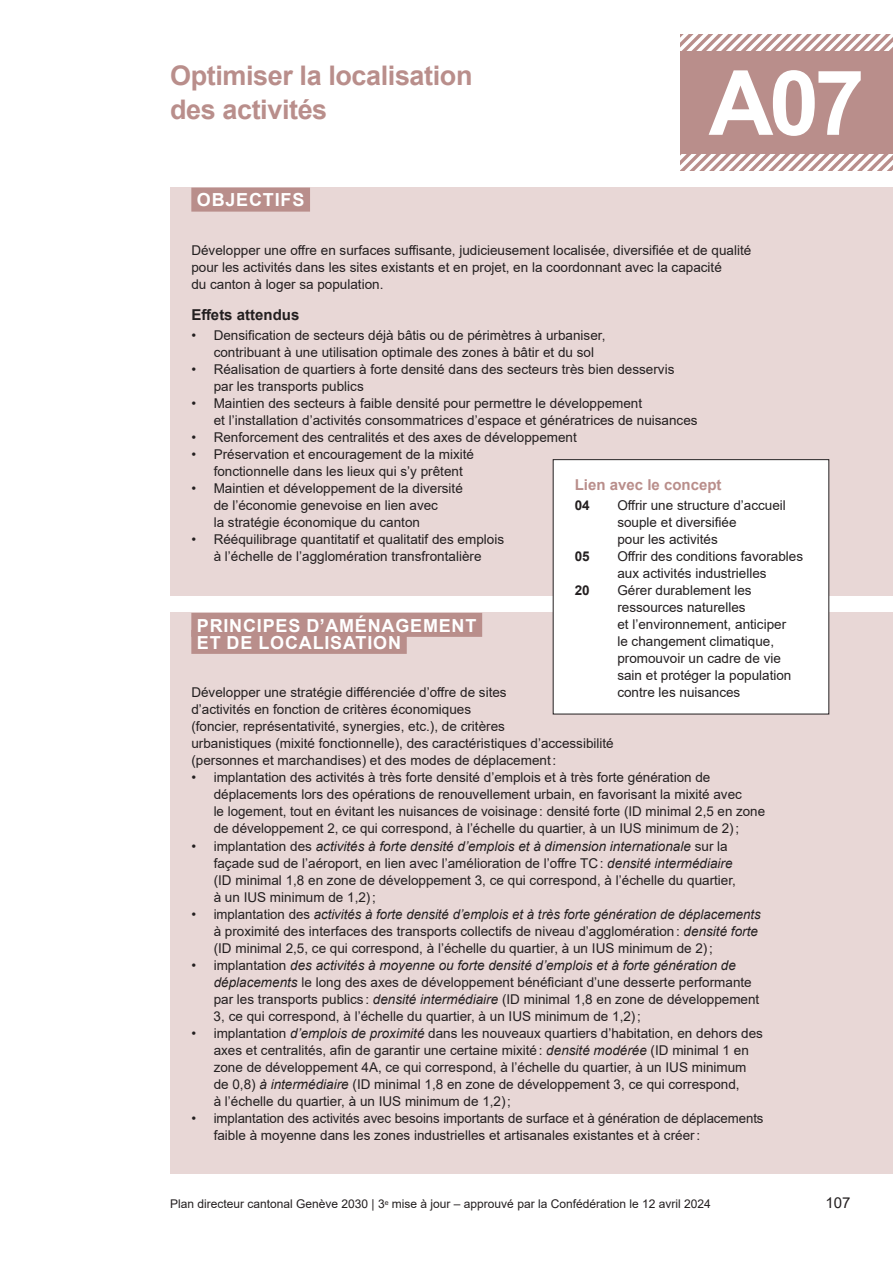
<style>
.page{position:relative;width:893px;height:1263px;background:#fff}
.page>*{position:absolute;margin:0;border:0;box-sizing:border-box;transform-origin:0 0}
.t1{font:700 90px "Arial";color:#fff}
.t2{font:700 27px/34px "Arial";letter-spacing:-.015em;color:#b98e8b}
.t3{font:700 18px/17px "Arial";letter-spacing:.045em;color:#fff}
.t4{font:700 15px "Arial";color:#b98e8b}
.t5{font:700 15px "Arial";color:#231f20}
.t6{font:15px "Arial";color:#231f20}
.t7{font:13.5px/17px "Arial";color:#231f20}
.t8{font:700 13.5px "Arial";color:#231f20}
.t9{font:12px "Arial";color:#231f20}
.s1{font-style:italic}
</style>
<div class="page">
<div style="left:170px;top:187px;width:723px;height:408px;background:#e8d7d6"></div>
<div style="left:191px;top:188px;width:119px;height:24px;background:#b98e8b"></div>
<div style="left:170px;top:612px;width:723px;height:562px;background:#e8d7d6"></div>
<div style="left:191px;top:613px;width:291px;height:24px;background:#b98e8b"></div>
<div style="left:191px;top:630px;width:216px;height:24px;background:#b98e8b"></div>
<div style="left:553px;top:460px;width:276px;height:254px;background:#fff"></div>
<svg style="left:680px;top:34px;width:213px;height:136px"></svg>
<div style="left:680px;top:51px;width:213px;height:102px;background:#b98e8b"></div>
<h2 class="t2" style="left:170px;top:59px;width:304px">Optimiser la localisation des activités</h2>
<h1 class="t1" style="left:709px;top:40px;width:158px">A07</h1>
<h3 class="t3" style="left:197px;top:192px;width:109px">OBJECTIFS</h3>
<p class="t7" style="left:191px;top:242px;width:561px">Développer une offre en surfaces suffisante, judicieusement localisée, diversifiée et de qualité pour les activités dans les sites existants et en projet, en la coordonnant avec la capacité<br>du canton à loger sa population.</p>
<p class="t5" style="left:191px;top:304px;width:109px">Effets attendus</p>
<p class="t7" style="left:214px;top:327px;width:393px;text-indent:-22px">• Densification de secteurs déjà bâtis ou de périmètres à urbaniser, contribuant à une utilisation optimale des zones à bâtir et du sol</p>
<p class="t7" style="left:214px;top:361px;width:462px;text-indent:-22px">• Réalisation de quartiers à forte densité dans des secteurs très bien desservis par les transports publics</p>
<p class="t7" style="left:214px;top:395px;width:485px;text-indent:-22px">• Maintien des secteurs à faible densité pour permettre le développement<br>et l’installation d’activités consommatrices d’espace et génératrices de nuisances</p>
<p class="t7" style="left:191px;top:429px;width:387px">• Renforcement des centralités et des axes de développement</p>
<p class="t7" style="left:214px;top:446px;width:262px;text-indent:-22px">• Préservation et encouragement de la mixité fonctionnelle dans les lieux qui s’y prêtent</p>
<p class="t7" style="left:214px;top:480px;width:251px;text-indent:-22px">• Maintien et développement de la diversité de l’économie genevoise en lien avec<br>la stratégie économique du canton</p>
<p class="t7" style="left:191px;top:531px;width:314px;text-align:center">• Rééquilibrage quantitatif et qualitatif des emplois à l’échelle de l’agglomération transfrontalière</p>
<p class="t4" style="left:575px;top:474px;width:148px">Lien avec le concept</p>
<p class="t8" style="left:575px;top:496px;width:17px">04</p>
<p class="t7" style="left:617px;top:497px;width:170px">Offrir une structure d’accueil souple et diversifiée<br>pour les activités</p>
<p class="t8" style="left:575px;top:547px;width:17px">05</p>
<p class="t7" style="left:617px;top:548px;width:187px">Offrir des conditions favorables aux activités industrielles</p>
<p class="t8" style="left:575px;top:581px;width:17px">20</p>
<p class="t7" style="left:617px;top:582px;width:176px">Gérer durablement les ressources naturelles<br>et l’environnement, anticiper le changement climatique, promouvoir un cadre de vie sain et protéger la population contre les nuisances</p>
<h3 class="t3" style="left:197px;top:617px;width:281px">PRINCIPES D’AMÉNAGEMENT<br>ET DE LOCALISATION</h3>
<p class="t7" style="left:191px;top:684px;width:424px">Développer une stratégie différenciée d’offre de sites<br>d’activités en fonction de critères économiques<br>(foncier, représentativité, synergies, etc.), de critères<br>urbanistiques (mixité fonctionnelle), des caractéristiques d’accessibilité (personnes et marchandises) et des modes de déplacement:</p>
<p class="t7" style="left:214px;top:769px;width:553px;text-indent:-22px">• implantation des activités à très forte densité d’emplois et à très forte génération de déplacements lors des opérations de renouvellement urbain, en favorisant la mixité avec<br>le logement, tout en évitant les nuisances de voisinage: densité forte (ID minimal 2,5 en zone de développement 2, ce qui correspond, à l’échelle du quartier, à un IUS minimum de 2);</p>
<p class="t7" style="left:214px;top:837px;width:524px;text-indent:-22px">• implantation des <span class="s1">activités à forte densité d’emplois et à dimension internationale</span> sur la façade sud de l’aéroport, en lien avec l’amélioration de l’offre TC: <span class="s1">densité intermédiaire </span>(ID minimal 1,8 en zone de développement 3, ce qui correspond, à l’échelle du quartier, à un IUS minimum de 1,2);</p>
<p class="t7" style="left:214px;top:905px;width:549px;text-indent:-22px">• implantation des <span class="s1">activités à forte densité d’emplois et à très forte génération de déplacements </span>à proximité des interfaces des transports collectifs de niveau d’agglomération: <span class="s1">densité forte </span>(ID minimal 2,5, ce qui correspond, à l’échelle du quartier, à un IUS minimum de 2);</p>
<p class="t7" style="left:214px;top:956px;width:547px;text-indent:-22px">• implantation <span class="s1">des activités à moyenne ou forte densité d’emplois et à forte génération de déplacements</span> le long des axes de développement bénéficiant d’une desserte performante par les transports publics : <span class="s1">densité intermédiaire</span> (ID minimal 1,8 en zone de développement 3, ce qui correspond, à l’échelle du quartier, à un IUS minimum de 1,2);</p>
<p class="t7" style="left:214px;top:1024px;width:551px;text-indent:-22px">• implantation <span class="s1">d’emplois de proximité</span> dans les nouveaux quartiers d’habitation, en dehors des axes et centralités, afin de garantir une certaine mixité: <span class="s1">densité modérée</span> (ID minimal 1 en zone de développement 4A, ce qui correspond, à l’échelle du quartier, à un IUS minimum de 0,8) <span class="s1">à intermédiaire</span> (ID minimal 1,8 en zone de développement 3, ce qui correspond,<br>à l’échelle du quartier, à un IUS minimum de 1,2);</p>
<p class="t7" style="left:214px;top:1109px;width:551px;text-indent:-22px">• implantation des activités avec besoins importants de surface et à génération de déplacements faible à moyenne dans les zones industrielles et artisanales existantes et à créer:</p>
<p class="t9" style="left:170px;top:1195px;width:542px">Plan directeur cantonal Genève 2030 | 3<sup>e</sup> mise à jour – approuvé par la Confédération le 12 avril 2024</p>
<p class="t6" style="left:825px;top:1192px;width:27px">107</p>
</div>
